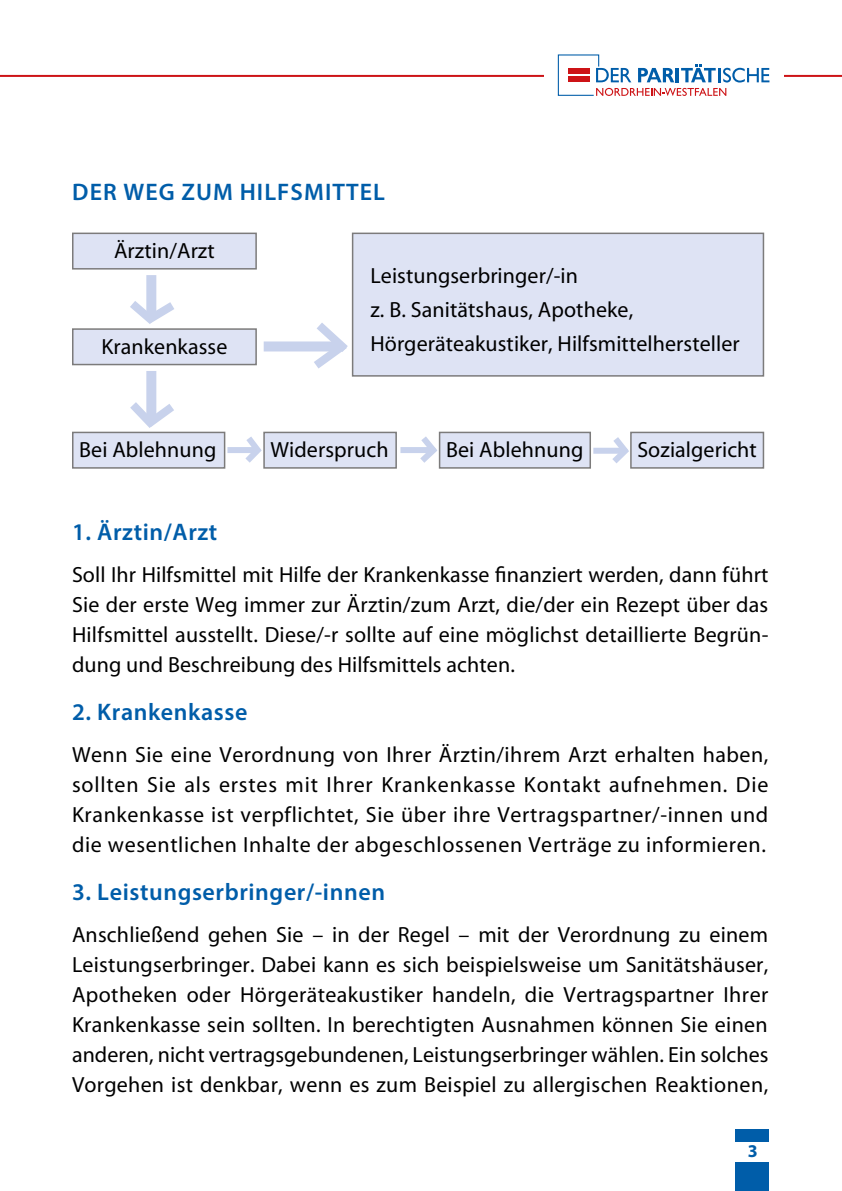
<style>
.page{position:relative;width:842px;height:1191px;background:#fff}
.page>*{position:absolute;margin:0;border:0;box-sizing:border-box;transform-origin:0 0}
.t1{font:600 24px "Myriad Pro";letter-spacing:.025em;color:#005da9}
.t2{font:600 24px "Myriad Pro";letter-spacing:.045em;color:#005da9}
.t3{font:22px/30px "Myriad";letter-spacing:.005em;color:#000;text-align:justify}
.t4{font:700 18px "Myriad";color:#005da9}
</style>
<div class="page">
<div style="left:73px;top:233px;width:183px;height:36px;background:#dee3f4"></div>
<div style="left:72px;top:233px;width:185px;height:36px;border:2px solid #7c7b7b"></div>
<div style="left:73px;top:329px;width:183px;height:35px;background:#dee3f4"></div>
<div style="left:72px;top:328px;width:185px;height:37px;border:2px solid #7c7b7b"></div>
<div style="left:73px;top:432px;width:152px;height:36px;background:#dee3f4"></div>
<div style="left:72px;top:432px;width:153px;height:36px;border:2px solid #7c7b7b"></div>
<div style="left:440px;top:432px;width:150px;height:36px;background:#dee3f4"></div>
<div style="left:439px;top:432px;width:152px;height:36px;border:2px solid #7c7b7b"></div>
<div style="left:264px;top:432px;width:132px;height:36px;background:#dee3f4"></div>
<div style="left:263px;top:432px;width:134px;height:36px;border:2px solid #7c7b7b"></div>
<div style="left:631px;top:432px;width:132px;height:36px;background:#dee3f4"></div>
<div style="left:630px;top:432px;width:134px;height:36px;border:2px solid #7c7b7b"></div>
<div style="left:353px;top:233px;width:410px;height:143px;background:#dee3f4"></div>
<div style="left:352px;top:233px;width:412px;height:144px;border:2px solid #7c7b7b"></div>
<div style="left:146px;top:275px;width:10px;height:43px;background:#c8d2ec"></div>
<svg style="left:121px;top:292px;width:62px;height:39px"></svg>
<div style="left:146px;top:371px;width:10px;height:50px;background:#c8d2ec"></div>
<svg style="left:122px;top:393px;width:61px;height:42px"></svg>
<div style="left:264px;top:341px;width:77px;height:10px;background:#c8d2ec"></div>
<svg style="left:305px;top:314px;width:51px;height:62px"></svg>
<div style="left:227px;top:447px;width:30px;height:6px;background:#c8d2ec"></div>
<svg style="left:245px;top:431px;width:23px;height:38px"></svg>
<div style="left:400px;top:447px;width:33px;height:6px;background:#c8d2ec"></div>
<svg style="left:420px;top:431px;width:24px;height:38px"></svg>
<div style="left:593px;top:448px;width:31px;height:6px;background:#c8d2ec"></div>
<svg style="left:606px;top:431px;width:29px;height:38px"></svg>
<hr style="left:0;top:75px;width:842px;height:2px;background:#cd1316">
<div style="left:735px;top:1129px;width:33px;height:62px;background:#005da9"></div>
<div style="left:728px;top:1141px;width:55px;height:20px;background:#fff"></div>
<div style="left:544px;top:45px;width:240px;height:58px;background:#fff"></div>
<svg style="left:558px;top:54px;width:211px;height:42px"></svg>
<p class="t2" style="left:72px;top:177px;width:314px">Der Weg zum Hilfsmittel</p>
<p class="t3" style="left:114px;top:236px;width:102px">Ärztin/Arzt</p>
<p class="t3" style="left:101px;top:332px;width:128px">Krankenkasse</p>
<p class="t3" style="left:370px;top:259px;width:371px;line-height:34px;text-align:left">Leistungserbringer/-in<br>z. B. Sanitätshaus, Apotheke,<br>Hörgeräteakustiker, Hilfsmittelhersteller</p>
<p class="t3" style="left:79px;top:435px;width:139px">Bei Ablehnung</p>
<p class="t3" style="left:270px;top:435px;width:120px">Widerspruch</p>
<p class="t3" style="left:446px;top:435px;width:139px">Bei Ablehnung</p>
<p class="t3" style="left:637px;top:435px;width:121px">Sozialgericht</p>
<p class="t1" style="left:72px;top:517px;width:147px">1. Ärztin/Arzt</p>
<p class="t3" style="left:72px;top:561px;width:698px">Soll Ihr Hilfsmittel mit Hilfe der Krankenkasse finanziert werden, dann führt Sie der erste Weg immer zur Ärztin/zum Arzt, die/der ein Rezept über das Hilfsmittel ausstellt. Diese/-r sollte auf eine möglichst detaillierte Begrün&shy;dung und Beschreibung des Hilfsmittels achten.</p>
<p class="t1" style="left:72px;top:697px;width:177px">2. Krankenkasse</p>
<p class="t3" style="left:72px;top:741px;width:698px">Wenn Sie eine Verordnung von Ihrer Ärztin/ihrem Arzt erhalten haben, sollten Sie als erstes mit Ihrer Krankenkasse Kontakt aufnehmen. Die Krankenkasse ist verpflichtet, Sie über ihre Vertragspartner/-innen und die wesentlichen Inhalte der abgeschlossenen Verträge zu informieren.</p>
<p class="t1" style="left:72px;top:877px;width:315px">3. Leistungserbringer/-innen</p>
<p class="t3" style="left:72px;top:921px;width:698px">Anschließend gehen Sie – in der Regel – mit der Verordnung zu einem Leistungserbringer. Dabei kann es sich beispielsweise um Sanitätshäuser, Apotheken oder Hörgeräteakustiker handeln, die Vertragspartner Ihrer Krankenkasse sein sollten. In berechtigten Ausnahmen können Sie einen anderen, nicht vertragsgebundenen, Leistungserbringer wählen. Ein solches Vorgehen ist denkbar, wenn es zum Beispiel zu allergischen Reaktionen,</p>
<p class="t4" style="left:748px;top:1141px;width:11px">3</p>
</div>
